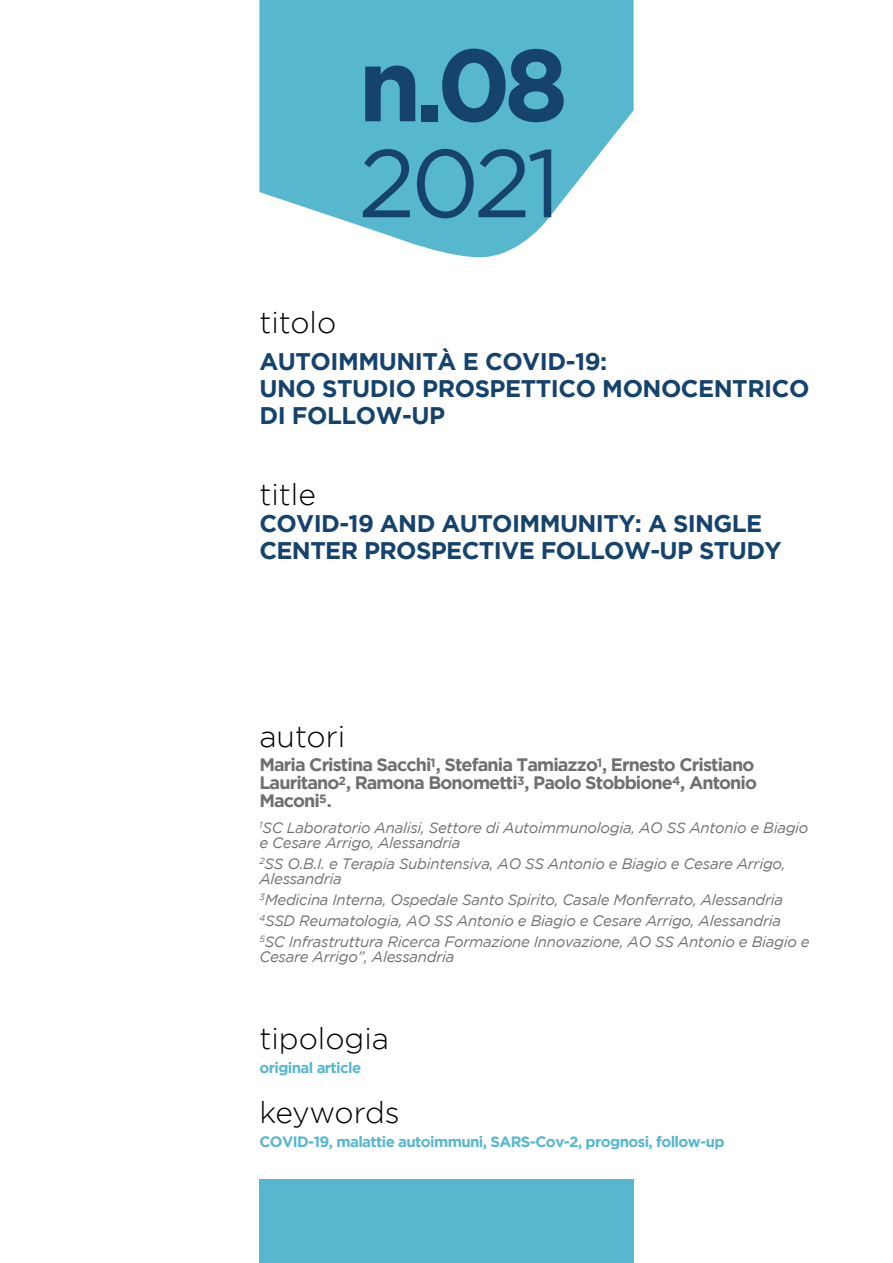
<style>
.page{position:relative;width:893px;height:1263px;background:#fff}
.page>*{position:absolute;margin:0;border:0;box-sizing:border-box;transform-origin:0 0}
.t1{font:700 102px "Gotham";color:#15436d}
.t2{font:96px "Gotham";color:#15436d}
.t3{font:300 30px "Gotham";color:#000}
.t4{font:300 30px "Gotham";letter-spacing:-.025em;color:#000}
.t5{font:700 24px/27px "Gotham";letter-spacing:-.02em;color:#15436d}
.t6{font:700 18px/18px "Gotham";letter-spacing:-.05em;color:#706f6f}
.t7{font:italic 15px/15px "Gotham";letter-spacing:-.02em;color:#706f6f}
.t8{font:700 15px "Gotham";letter-spacing:-.04em;color:#57b7cf}
</style>
<div class="page">
<svg style="left:259px;top:0;width:375px;height:258px;fill:#57b7cf"></svg>
<div style="left:259px;top:1179px;width:375px;height:84px;background:#57b7cf"></div>
<h1 class="t1" style="left:358px;top:26px;width:212px">n.08</h1>
<h2 class="t2" style="left:358px;top:130px;width:204px">2021</h2>
<h3 class="t3" style="left:259px;top:306px;width:78px">titolo</h3>
<h3 class="t5" style="left:259px;top:348px;width:552px">AUTOIMMUNITÀ E COVID-19:<br>UNO STUDIO PROSPETTICO MONOCENTRICO<br>DI FOLLOW-UP</h3>
<h3 class="t3" style="left:259px;top:478px;width:58px">title</h3>
<h3 class="t5" style="left:259px;top:510px;width:524px">COVID-19 AND AUTOIMMUNITY: A SINGLE<br>CENTER PROSPECTIVE FOLLOW-UP STUDY</h3>
<h3 class="t3" style="left:259px;top:720px;width:87px">autori</h3>
<p class="t6" style="left:259px;top:755px;width:499px">Maria Cristina Sacchi<sup>1</sup>, Stefania Tamiazzo<sup>1</sup>, Ernesto Cristiano<br>Lauritano<sup>2</sup>, Ramona Bonometti<sup>3</sup>, Paolo Stobbione<sup>4</sup>, Antonio<br>Maconi<sup>5</sup>.</p>
<p class="t7" style="left:259px;top:820px;width:551px"><sup>1</sup>SC Laboratorio Analisi, Settore di Autoimmunologia, AO SS Antonio e Biagio e Cesare Arrigo, Alessandria</p>
<p class="t7" style="left:259px;top:856px;width:528px"><sup>2</sup>SS O.B.I. e Terapia Subintensiva, AO SS Antonio e Biagio e Cesare Arrigo,<br>Alessandria</p>
<p class="t7" style="left:259px;top:889px;width:552px;line-height:21px"><sup>3</sup>Medicina Interna, Ospedale Santo Spirito, Casale Monferrato, Alessandria<br><sup>4</sup>SSD Reumatologia, AO SS Antonio e Biagio e Cesare Arrigo, Alessandria<br><sup>5</sup>SC Infrastruttura Ricerca Formazione Innovazione, AO SS Antonio e Biagio e</p>
<p class="t7" style="left:259px;top:949px;width:196px">Cesare Arrigo”, Alessandria</p>
<h3 class="t3" style="left:259px;top:1022px;width:131px">tipologia</h3>
<p class="t8" style="left:259px;top:1059px;width:103px">original article</p>
<h3 class="t4" style="left:259px;top:1096px;width:142px">keywords</h3>
<p class="t8" style="left:259px;top:1133px;width:467px">COVID-19, malattie autoimmuni, SARS-Cov-2, prognosi, follow-up</p>
</div>
